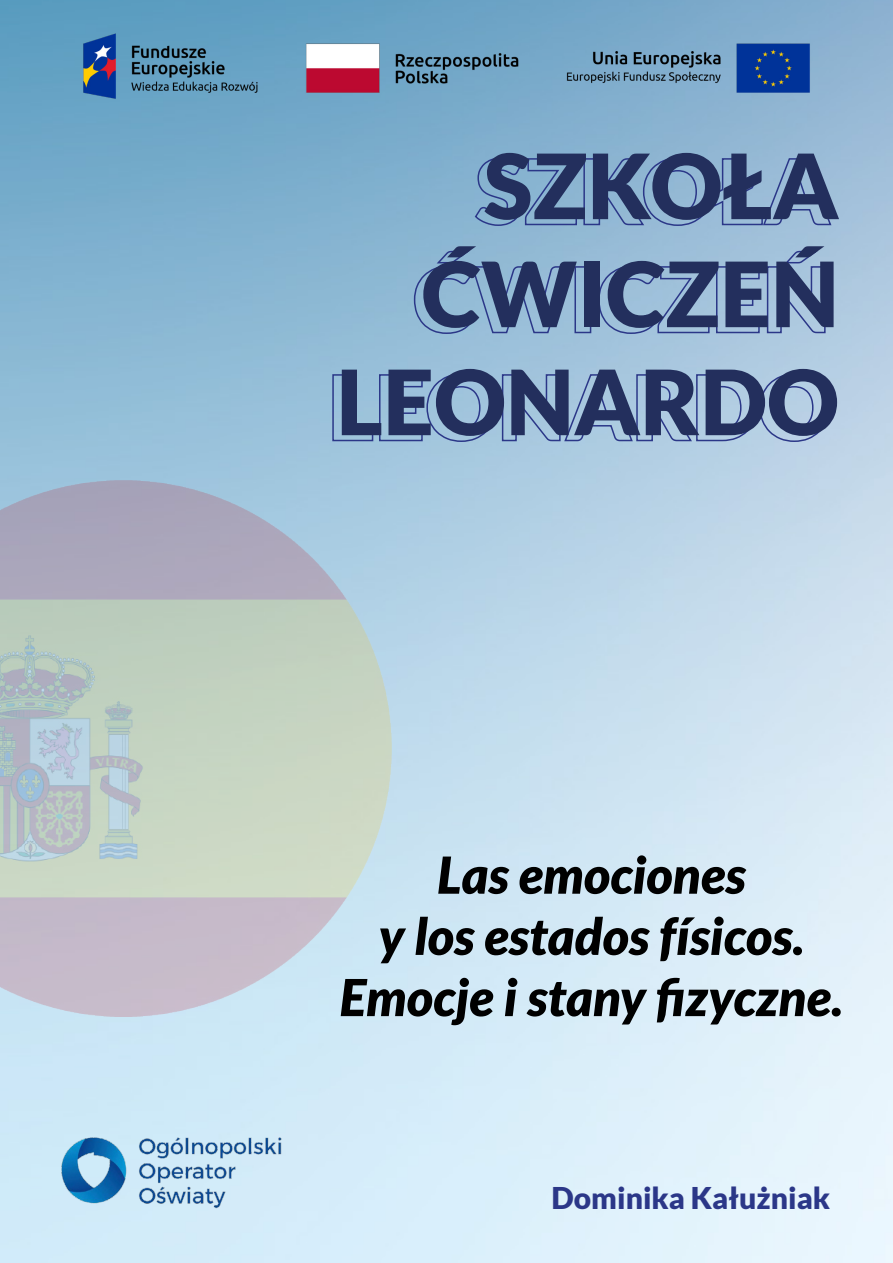
<style>
.page{position:relative;width:893px;height:1263px;background:#fff}
.page>*{position:absolute;margin:0;border:0;box-sizing:border-box;transform-origin:0 0}
.t1{font:900 90px/108px "Lato";color:#232f5d;text-align:right}
.t2{font:italic 900 51px/61.2px "Lato";color:#000;text-align:center}
.t3{font:900 30px "Lato";color:#2b3788}
</style>
<div class="page">
<img style="left:0;top:0;width:893px;height:1263px">
<img style="left:54px;top:1136px;width:255px;height:73px">
<img style="left:67px;top:17px;width:758px;height:98px">
<img style="left:0;top:480px;width:391px;height:536px">
<h1 class="t1" style="left:336px;top:130px;width:504px">SZKOŁA<br>ĆWICZEŃ<br>LEONARDO</h1>
<p class="t2" style="left:340px;top:845px;width:505px">Las emociones<br>y los estados físicos.<br>Emocje i stany fizyczne.</p>
<p class="t3" style="left:552px;top:1180px;width:280px">Dominika Kałużniak</p>
</div>
